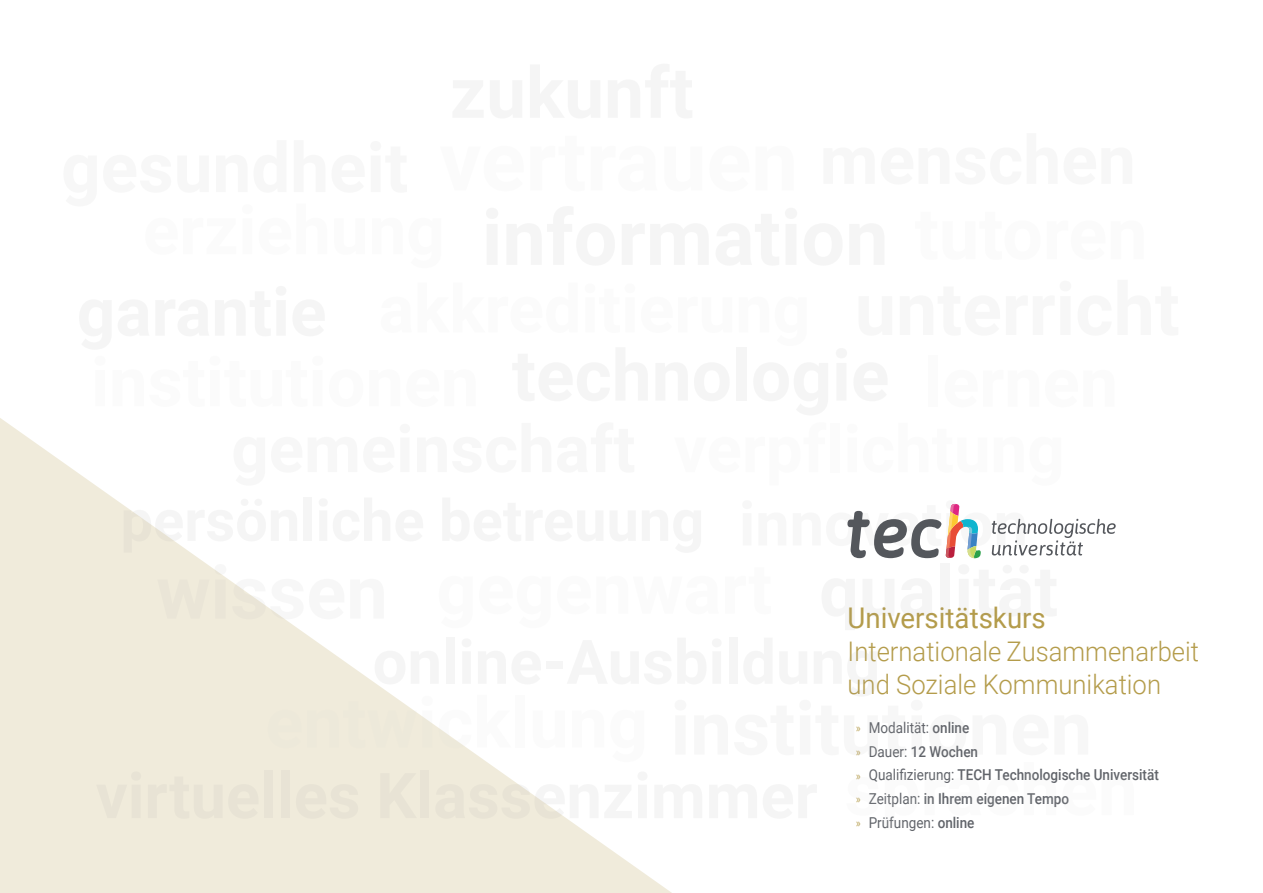
<style>
.page{position:relative;width:1263px;height:893px;background:#fff}
.page>*{position:absolute;margin:0;border:0;box-sizing:border-box;transform-origin:0 0}
.t1{font:28.5px "Roboto";color:#b49c4b}
.t2{font:300 27px/33px "Roboto";color:#b49c4b;scale:.95 1}
.t3{font:500 15px/23.7px "Roboto";color:#61646a;scale:.9 1}
.s1{font-family:"Myriad Pro";font-weight:400;font-size:12px;color:#b49c4b}
.s2{font-weight:400}
</style>
<div class="page">
<svg style="left:0;top:418px;width:672px;height:475px;fill:#f0ebdb"></svg>
<div style="left:736px;top:347px;width:10px;height:54px;background:#f5f5f5"></div>
<div style="left:928px;top:355px;width:10px;height:52px;background:#fbfbfb"></div>
<svg style="left:233px;top:437px;width:32px;height:49px"></svg>
<svg style="left:271px;top:437px;width:31px;height:36px"></svg>
<svg style="left:308px;top:437px;width:49px;height:35px"></svg>
<svg style="left:363px;top:437px;width:31px;height:36px"></svg>
<svg style="left:400px;top:424px;width:10px;height:48px"></svg>
<svg style="left:417px;top:423px;width:134px;height:50px"></svg>
<svg style="left:557px;top:422px;width:77px;height:51px"></svg>
<div style="left:830px;top:423px;width:9px;height:49px;background:#fbfbfb"></div>
<div style="left:157px;top:579px;width:52px;height:40px;background:#eae6d7"></div>
<svg style="left:215px;top:564px;width:11px;height:55px"></svg>
<svg style="left:232px;top:579px;width:112px;height:40px"></svg>
<svg style="left:350px;top:579px;width:34px;height:40px"></svg>
<svg style="left:439px;top:576px;width:34px;height:52px"></svg>
<svg style="left:479px;top:576px;width:72px;height:52px"></svg>
<svg style="left:557px;top:576px;width:115px;height:38px"></svg>
<div style="left:940px;top:563px;width:10px;height:53px;background:#f5f5f5"></div>
<div style="left:268px;top:696px;width:165px;height:52px;background:#f0ebdb"></div>
<svg style="left:439px;top:710px;width:32px;height:38px"></svg>
<svg style="left:477px;top:695px;width:34px;height:52px"></svg>
<div style="left:515px;top:695px;width:10px;height:52px;background:#fbfbfb"></div>
<svg style="left:533px;top:710px;width:32px;height:38px"></svg>
<svg style="left:572px;top:710px;width:32px;height:37px"></svg>
<svg style="left:610px;top:710px;width:34px;height:52px"></svg>
<svg style="left:375px;top:651px;width:30px;height:33px"></svg>
<svg style="left:411px;top:651px;width:28px;height:33px"></svg>
<div style="left:446px;top:638px;width:8px;height:46px;background:#f5f5f5"></div>
<svg style="left:462px;top:638px;width:9px;height:46px"></svg>
<svg style="left:478px;top:651px;width:63px;height:33px"></svg>
<div style="left:546px;top:662px;width:17px;height:7px;background:#f5f5f5"></div>
<svg style="left:567px;top:638px;width:105px;height:46px"></svg>
<div style="left:729px;top:638px;width:8px;height:46px;background:#f5f5f5"></div>
<div style="left:96px;top:771px;width:45px;height:47px;background:#f0ebdb"></div>
<div style="left:148px;top:776px;width:110px;height:43px;background:#eee9d9"></div>
<div style="left:264px;top:771px;width:9px;height:47px;background:#e8e3d5"></div>
<div style="left:281px;top:771px;width:9px;height:47px;background:#e8e3d5"></div>
<div style="left:296px;top:784px;width:62px;height:35px;background:#e8e4d5"></div>
<div style="left:380px;top:773px;width:37px;height:45px;background:#e9e4d5"></div>
<div style="left:420px;top:771px;width:9px;height:47px;background:#e8e3d5"></div>
<svg style="left:435px;top:784px;width:163px;height:35px"></svg>
<svg style="left:604px;top:771px;width:43px;height:47px"></svg>
<svg style="left:654px;top:784px;width:18px;height:34px"></svg>
<svg style="left:124px;top:499px;width:173px;height:54px"></svg>
<div style="left:304px;top:497px;width:8px;height:44px;background:#f5f5f5"></div>
<svg style="left:319px;top:497px;width:104px;height:44px"></svg>
<svg style="left:442px;top:497px;width:161px;height:44px"></svg>
<svg style="left:609px;top:510px;width:27px;height:31px"></svg>
<svg style="left:642px;top:510px;width:30px;height:43px"></svg>
<svg style="left:847px;top:503px;width:269px;height:55px"></svg>
<h1 class="t1" style="left:847px;top:598px;width:200px">Universitätskurs</h1>
<h2 class="t2" style="left:847px;top:634px;width:372px">Internationale Zusammenarbeit und Soziale Kommunikation</h2>
<p class="t3" style="left:856px;top:715px;width:338px"><span class="s1">»</span> <span class="s2">Modalität:</span> online<br><span class="s1">»</span> <span class="s2">Dauer:</span> 12 Wochen<br><span class="s1">»</span> <span class="s2">Qualifizierung:</span> TECH Technologische Universität <span class="s1">»</span> <span class="s2">Zeitplan:</span> in Ihrem eigenen Tempo<br><span class="s1">»</span> <span class="s2">Prüfungen:</span> online</p>
</div>
